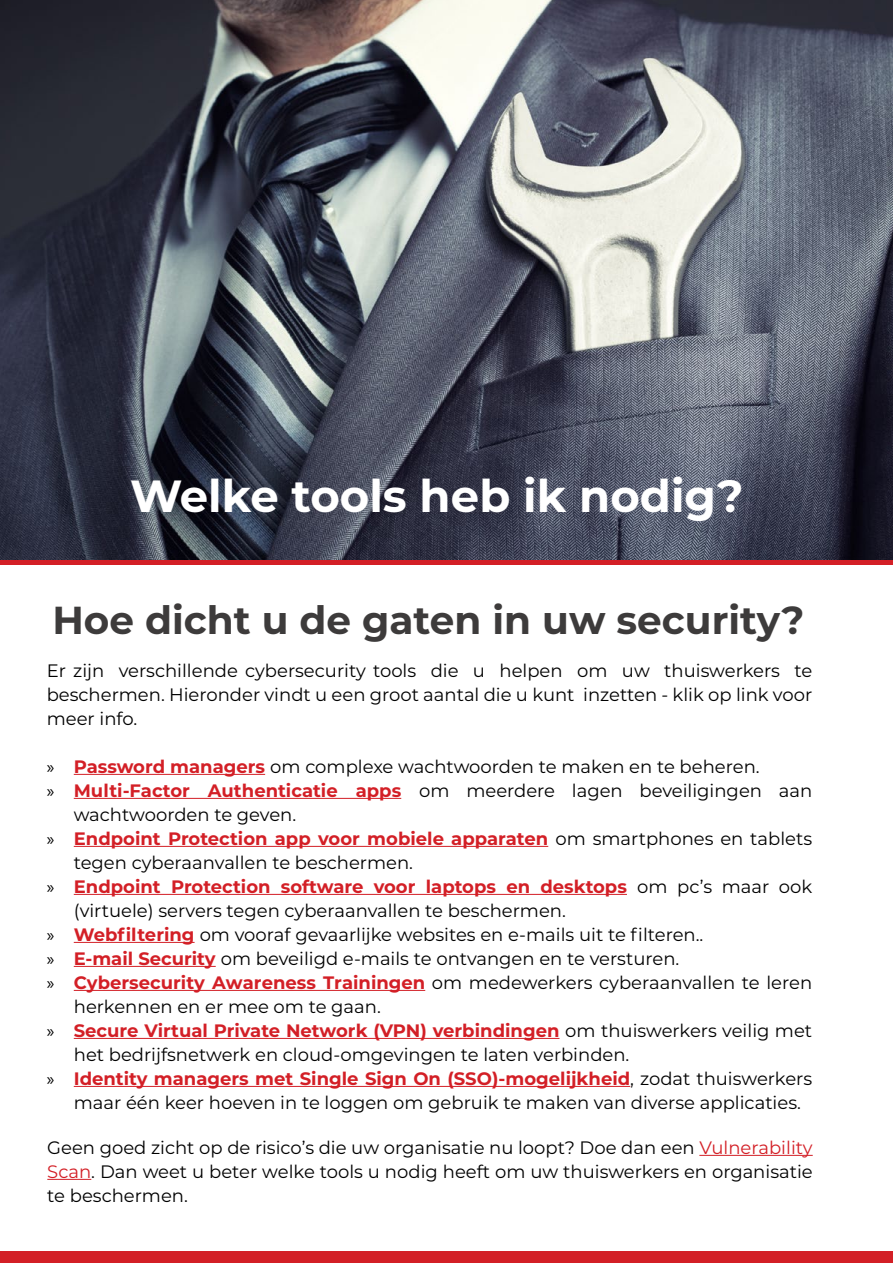
<style>
.page{position:relative;width:893px;height:1263px;background:#fff}
.page>*{position:absolute;margin:0;border:0;box-sizing:border-box;transform-origin:0 0}
.t1{font:700 45px "Montserrat";color:#fff}
.t2{font:700 39px "Montserrat";color:#3d3b3b}
.t3{font:18px/24px "Montserrat";color:#000;text-align:justify}
.t4{font:700 18px "Montserrat";color:#d31f26}
.s1{font-family:"Myriad Pro"}
.s2{font-weight:700;color:#d31f26}
.s3{font-family:"Myriad Pro";font-weight:400;color:#000}
.s4{font-weight:400;color:#000}
.s5{color:#d31f26}
</style>
<div class="page">
<img style="left:0;top:0;width:893px;height:560px">
<hr style="left:74px;top:774px;width:191px;height:1px;background:#d31f26">
<hr style="left:74px;top:798px;width:327px;height:1px;background:#d31f26">
<hr style="left:74px;top:846px;width:474px;height:1px;background:#d31f26">
<hr style="left:74px;top:894px;width:553px;height:1px;background:#d31f26">
<hr style="left:74px;top:942px;width:121px;height:1px;background:#d31f26">
<hr style="left:74px;top:966px;width:142px;height:1px;background:#d31f26">
<hr style="left:74px;top:990px;width:351px;height:1px;background:#d31f26">
<hr style="left:74px;top:1038px;width:485px;height:1px;background:#d31f26">
<hr style="left:74px;top:1086px;width:556px;height:1px;background:#d31f26">
<div style="left:0;top:1252px;width:893px;height:11px;background:#d31f26"></div>
<div style="left:0;top:560px;width:893px;height:5px;background:#d31f26"></div>
<hr style="left:699px;top:1155px;width:114px;height:1px;background:#d31f26">
<hr style="left:47px;top:1179px;width:44px;height:1px;background:#d31f26">
<h1 class="t1" style="left:130px;top:464px;width:615px">Welke tools heb ik nodig?</h1>
<h2 class="t2" style="left:52px;top:592px;width:753px">Hoe dicht u de gaten in uw security?</h2>
<p class="t3" style="left:47px;top:657px;width:767px">Er zijn verschillende cybersecurity tools die u helpen om uw thuiswerkers te beschermen. Hieronder vindt u een groot aantal die u kunt inzetten - klik op link voor meer info.</p>
<p class="t3" style="left:47px;top:753px;width:714px"><span class="s1">»</span> <span class="s2">Password managers</span> om complexe wachtwoorden te maken en te beheren.</p>
<p class="t3" style="left:47px;top:777px;width:767px"><span class="s1">»</span> <span class="s2">Multi-Factor Authenticatie apps</span> om meerdere lagen beveiligingen aan</p>
<p class="t3" style="left:74px;top:801px;width:224px">wachtwoorden te geven.</p>
<p class="t4" style="left:47px;top:825px;width:767px"><span class="s3">»</span> Endpoint Protection app voor mobiele apparaten <span class="s4">om smartphones en tablets</span></p>
<p class="t3" style="left:74px;top:849px;width:341px">tegen cyberaanvallen te beschermen.</p>
<p class="t4" style="left:47px;top:873px;width:767px"><span class="s3">»</span> Endpoint Protection software voor laptops en desktops <span class="s4">om pc’s maar ook</span></p>
<p class="t3" style="left:74px;top:897px;width:494px">(virtuele) servers tegen cyberaanvallen te beschermen.</p>
<p class="t3" style="left:47px;top:921px;width:658px"><span class="s1">»</span> <span class="s2">Webfiltering</span> om vooraf gevaarlijke websites en e-mails uit te filteren..</p>
<p class="t3" style="left:47px;top:945px;width:634px"><span class="s1">»</span> <span class="s2">E-mail Security</span> om beveiligd e-mails te ontvangen en te versturen.</p>
<p class="t3" style="left:47px;top:969px;width:767px"><span class="s1">»</span> <span class="s2">Cybersecurity Awareness Trainingen</span> om medewerkers cyberaanvallen te leren</p>
<p class="t3" style="left:74px;top:993px;width:309px">herkennen en er mee om te gaan.</p>
<p class="t4" style="left:47px;top:1017px;width:767px"><span class="s3">»</span> Secure Virtual Private Network (VPN) verbindingen <span class="s4">om thuiswerkers veilig met</span></p>
<p class="t3" style="left:74px;top:1041px;width:557px">het bedrijfsnetwerk en cloud-omgevingen te laten verbinden.</p>
<p class="t4" style="left:47px;top:1065px;width:767px"><span class="s3">»</span> Identity managers met Single Sign On (SSO)-mogelijkheid<span class="s4">, zodat thuiswerkers</span></p>
<p class="t3" style="left:74px;top:1089px;width:729px">maar één keer hoeven in te loggen om gebruik te maken van diverse applicaties.</p>
<p class="t3" style="left:47px;top:1134px;width:767px">Geen goed zicht op de risico’s die uw organisatie nu loopt? Doe dan een <span class="s5">Vulnerability Scan</span>. Dan weet u beter welke tools u nodig heeft om uw thuiswerkers en organisatie te beschermen.</p>
</div>
